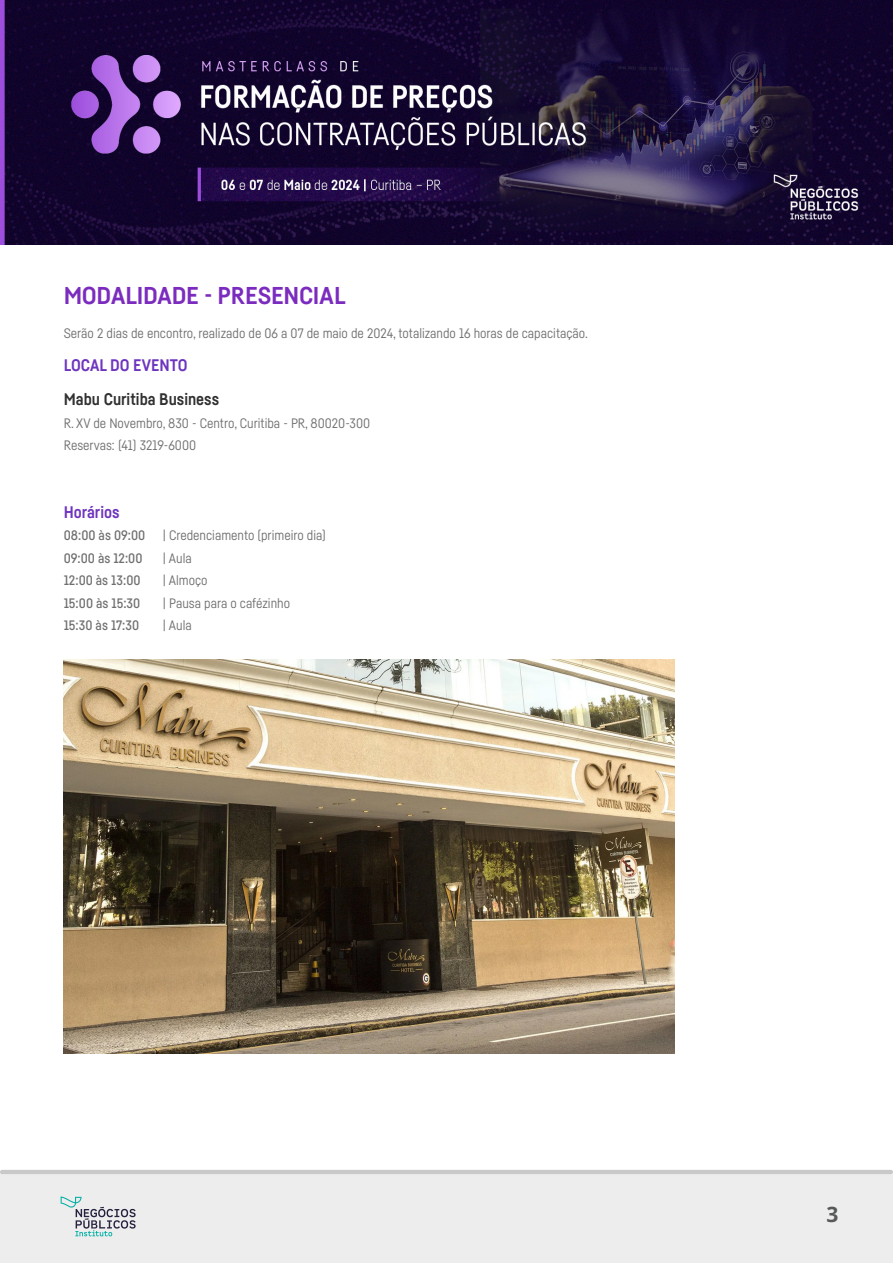
<style>
.page{position:relative;width:893px;height:1263px;background:#fff}
.page>*{position:absolute;margin:0;border:0;box-sizing:border-box;transform-origin:0 0}
.titulo-curso{font:700 24px "Fabrikat";letter-spacing:-.01em;color:#7b2cbf;scale:1.05 1}
.t1{font:700 21px "Open Sans";color:#57585a}
.corpo{font:700 16.5px "Fabrikat";color:#6e34be}
.corpo-2{font:700 16.5px "Fabrikat";color:#313030}
.corpo-3{font:13.5px "Fabrikat";color:#706f6f}
.corpo-4{font:500 13.5px "Fabrikat";color:#706f6f}
</style>
<div class="page">
<div style="left:0;top:1174px;width:893px;height:89px;background:#ededed"></div>
<hr style="left:0;top:1170px;width:893px;height:4px;background:#c9c9c9;border-radius:2px">
<svg style="left:61px;top:1196px;width:75px;height:40px"></svg>
<img style="left:0;top:0;width:893px;height:244px">
<img style="left:64px;top:659px;width:611px;height:394px">
<p class="titulo-curso" style="left:64px;top:280px;width:270px">MODALIDADE - PRESENCIAL</p>
<p class="corpo-3" style="left:64px;top:325px;width:526px">Serão 2 dias de encontro, realizado de 06 a 07 de maio de 2024, totalizando 16 horas de capacitação.</p>
<p class="corpo" style="left:64px;top:355px;width:125px">LOCAL DO EVENTO</p>
<p class="corpo-2" style="left:64px;top:389px;width:157px">Mabu Curitiba Business</p>
<p class="corpo-3" style="left:64px;top:415px;width:308px">R. XV de Novembro, 830 - Centro, Curitiba - PR, 80020-300</p>
<p class="corpo-3" style="left:64px;top:437px;width:134px">Reservas: (41) 3219-6000</p>
<p class="corpo" style="left:64px;top:502px;width:57px">Horários</p>
<p class="corpo-4" style="left:64px;top:527px;width:83px">08:00 às 09:00</p>
<p class="corpo-4" style="left:64px;top:549px;width:80px">09:00 às 12:00</p>
<p class="corpo-4" style="left:64px;top:572px;width:78px">12:00 às 13:00</p>
<p class="corpo-4" style="left:64px;top:594px;width:78px">15:00 às 15:30</p>
<p class="corpo-4" style="left:64px;top:617px;width:77px">15:30 às 17:30</p>
<p class="corpo-3" style="left:163px;top:527px;width:165px">| Credenciamento (primeiro dia)</p>
<p class="corpo-3" style="left:163px;top:550px;width:30px">| Aula</p>
<p class="corpo-3" style="left:163px;top:572px;width:46px">| Almoço</p>
<p class="corpo-3" style="left:163px;top:595px;width:129px">| Pausa para o cafézinho</p>
<p class="corpo-3" style="left:163px;top:617px;width:30px">| Aula</p>
<h2 class="t1" style="left:826px;top:1200px;width:14px">3</h2>
</div>
